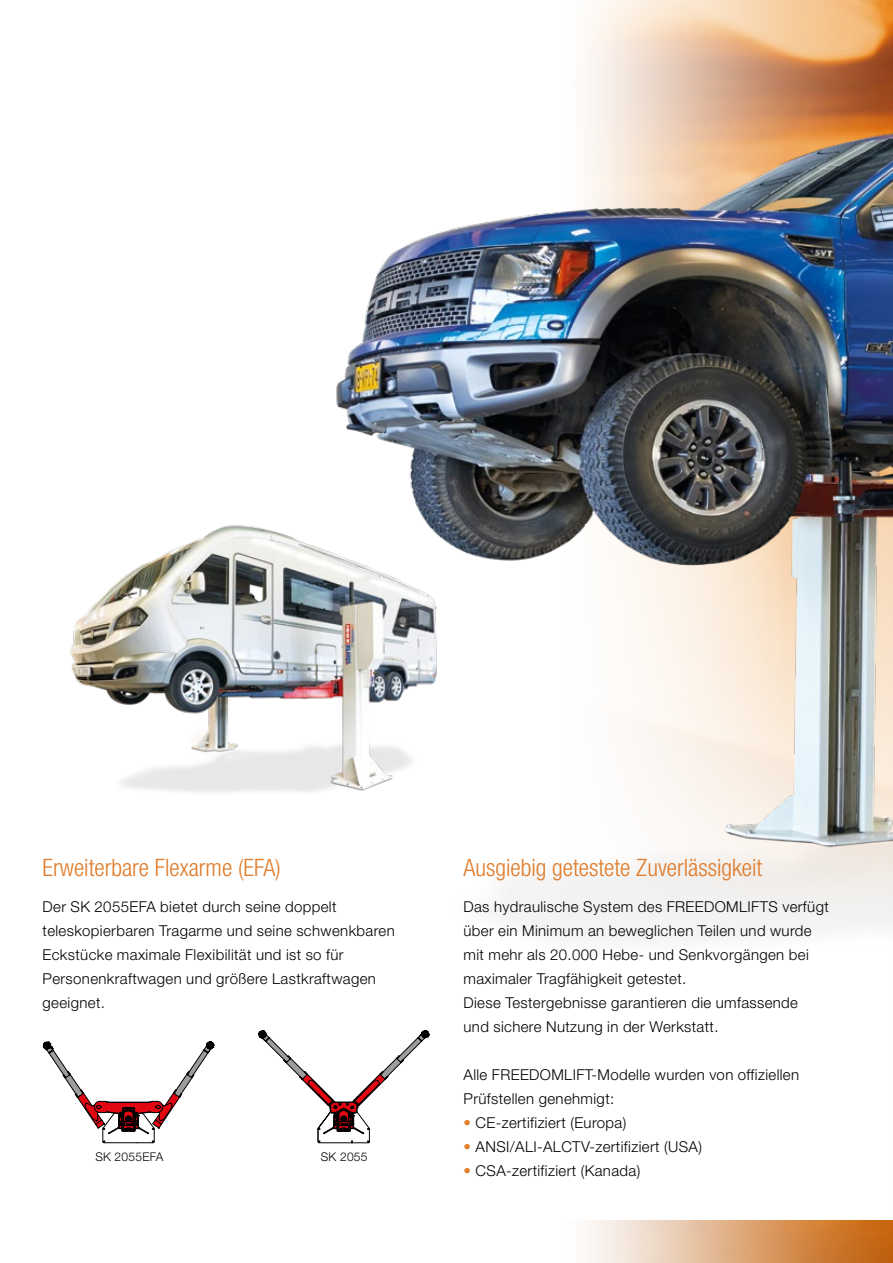
<style>
.page{position:relative;width:893px;height:1263px;background:#fff}
.page>*{position:absolute;margin:0;border:0;box-sizing:border-box;transform-origin:0 0}
.t1{font:300 condensed 24px "Helvetica Neue LT Std";color:#df7b2a}
.t2{font:300 15px/24px "Helvetica Neue LT Std";letter-spacing:.025em;color:#000}
.t3{font:300 12px "Helvetica Neue LT Std";letter-spacing:.025em;color:#000}
.s1{font-weight:400;color:#df7b2a}
</style>
<div class="page">
<img style="left:589px;top:0;width:304px;height:1263px">
<img style="left:336px;top:62px;width:557px;height:980px">
<img style="left:70px;top:504px;width:436px;height:309px">
<svg style="left:258px;top:1030px;width:171px;height:113px"></svg>
<svg style="left:43px;top:1041px;width:172px;height:102px"></svg>
<h1 class="t1" style="left:43px;top:854px;width:240px">Erweiterbare Flexarme (EFA)</h1>
<p class="t2" style="left:43px;top:894px;width:354px">Der SK 2055EFA bietet durch seine doppelt teleskopierbaren Tragarme und seine schwenkbaren Eckstücke maximale Flexibilität und ist so für Personenkraftwagen und größere Lastkraftwagen geeignet.</p>
<p class="t3" style="left:95px;top:1149px;width:70px">SK 2055EFA</p>
<p class="t3" style="left:321px;top:1149px;width:48px">SK 2055</p>
<h1 class="t1" style="left:463px;top:854px;width:300px">Ausgiebig getestete Zuverlässigkeit</h1>
<p class="t2" style="left:463px;top:894px;width:367px">Das hydraulische System des FREEDOMLIFTS verfügt über ein Minimum an beweglichen Teilen und wurde mit mehr als 20.000 Hebe- und Senkvorgängen bei maximaler Tragfähigkeit getestet.<br>Diese Testergebnisse garantieren die umfassende<br>und sichere Nutzung in der Werkstatt.</p>
<p class="t2" style="left:463px;top:1062px;width:337px">Alle FREEDOMLIFT-Modelle wurden von offiziellen<br>Prüfstellen genehmigt:</p>
<p class="t2" style="left:463px;top:1110px;width:164px"><span class="s1">•</span> CE-zertifiziert (Europa)</p>
<p class="t2" style="left:463px;top:1134px;width:240px"><span class="s1">•</span> ANSI/ALI-ALCTV-zertifiziert (USA)</p>
<p class="t2" style="left:463px;top:1158px;width:178px"><span class="s1">•</span> CSA-zertifiziert (Kanada)</p>
</div>
